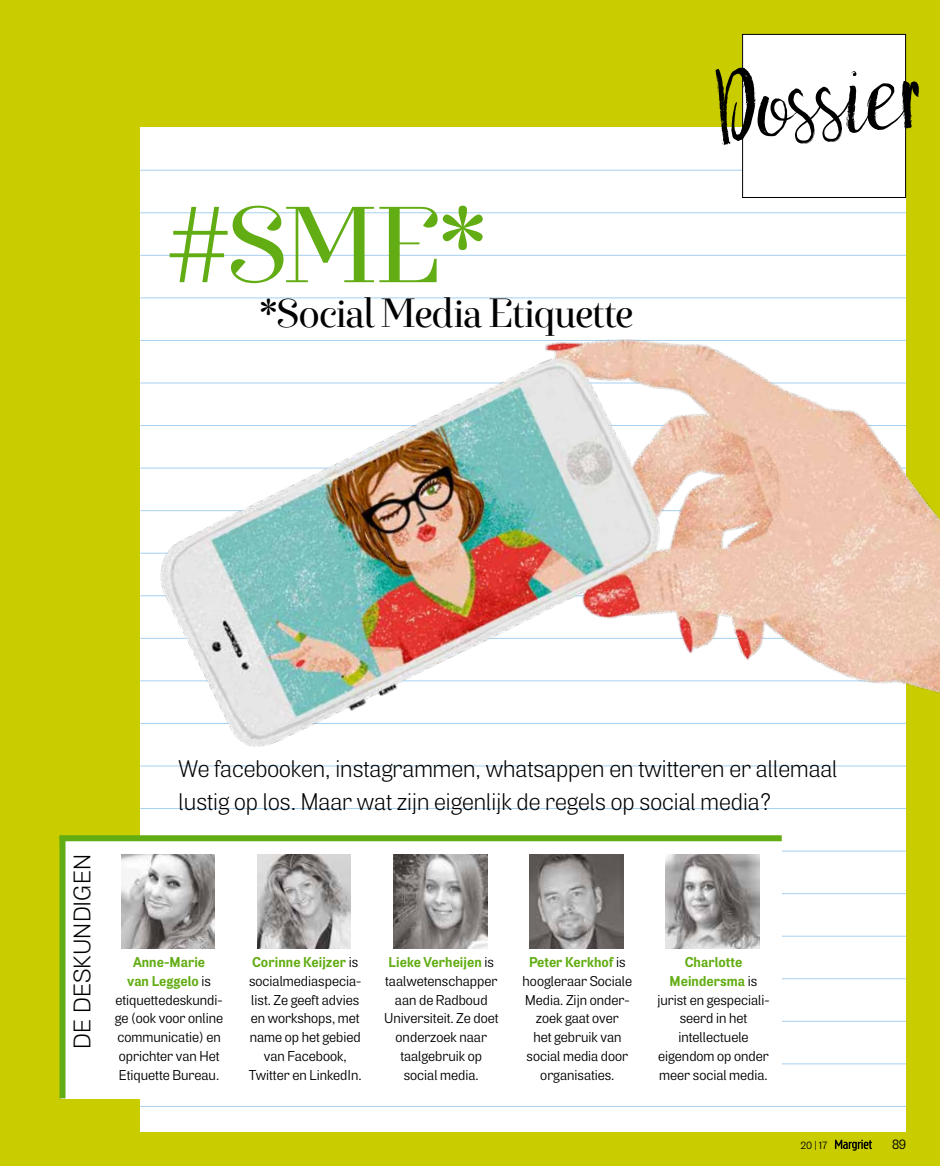
<style>
.page{position:relative;width:940px;height:1166px;background:#fff}
.page>*{position:absolute;margin:0;border:0;box-sizing:border-box;transform-origin:0 0}
.t1{font:108px "Exquise FY";color:#62ad13}
.t2{font:96px "Malina";color:#000}
.t3{font:40.5px "Exquise FY";letter-spacing:-.05em;color:#000}
.t4{font:300 24px/33px "Air";color:#000}
.t5{font:300 24px "Air";color:#000;scale:1.05 1}
.t6{font:14.25px/18.8px "Air";color:#000;text-align:center}
.t7{font:13.5px "Air";color:#000}
.t8{font:10.5px "Air";color:#000}
.s1{font-weight:700;color:#62ad13}
.s2{font-size:9.75px}
</style>
<div class="page">
<div style="left:0;top:0;width:940px;height:1165px;background:#c9cd00"></div>
<div style="left:140px;top:128px;width:766px;height:1003px;background:#fff"></div>
<hr style="left:140px;top:170px;width:766px;height:1px;background:#a6d0f0">
<hr style="left:140px;top:765px;width:766px;height:1px;background:#a6d0f0">
<hr style="left:140px;top:807px;width:766px;height:1px;background:#a6d0f0">
<hr style="left:140px;top:850px;width:766px;height:1px;background:#a6d0f0">
<hr style="left:140px;top:893px;width:766px;height:1px;background:#a6d0f0">
<hr style="left:140px;top:935px;width:766px;height:1px;background:#a6d0f0">
<hr style="left:140px;top:978px;width:766px;height:1px;background:#a6d0f0">
<hr style="left:140px;top:1020px;width:766px;height:1px;background:#a6d0f0">
<hr style="left:140px;top:1063px;width:766px;height:1px;background:#a6d0f0">
<hr style="left:140px;top:1105px;width:766px;height:1px;background:#a6d0f0">
<div style="left:62px;top:835px;width:720px;height:262px;background:#fff"></div>
<div style="left:59px;top:835px;width:6px;height:262px;background:#62ad13"></div>
<div style="left:60px;top:835px;width:722px;height:6px;background:#62ad13"></div>
<img style="left:529px;top:854px;width:94px;height:93px">
<img style="left:121px;top:854px;width:94px;height:93px">
<img style="left:665px;top:854px;width:94px;height:93px">
<img style="left:257px;top:854px;width:94px;height:93px">
<img style="left:393px;top:854px;width:94px;height:93px">
<img style="left:98px;top:211px;width:842px;height:544px">
<div style="left:742px;top:34px;width:163px;height:163px;background:#fff"></div>
<div style="left:742px;top:34px;width:164px;height:164px;border:1px solid #000"></div>
<svg style="left:835px;top:1139px;width:37px;height:11px"></svg>
<h1 class="t1" style="left:167px;top:180px;width:320px">#SME*</h1>
<h3 class="t3" style="left:260px;top:288px;width:375px">*Social Media Etiquette</h3>
<h2 class="t2" style="left:715px;top:49px;width:207px;rotate:-3deg">Dossier</h2>
<h3 class="t5" style="left:67px;top:1048px;width:186px;rotate:-90deg">DE DESKUNDIGEN</h3>
<h3 class="t4" style="left:178px;top:752px;width:660px">We facebooken, instagrammen, whatsappen en twitteren er allemaal lustig op los. Maar wat zijn eigenlijk de regels op social media?</h3>
<p class="t6" style="left:522px;top:952px;width:111px"><span class="s1">Peter Kerkhof</span> is hoogleraar Sociale<br>Media. Zijn onder&shy;zoek gaat over<br>het gebruik van social media door organisaties.</p>
<p class="t6" style="left:249px;top:952px;width:115px"><span class="s1">Corinne Keijzer</span> is socialmediaspecia&shy;list. Ze geeft advies en workshops, met name op het gebied van Facebook,<br>Twitter en LinkedIn.</p>
<p class="t6" style="left:115px;top:952px;width:110px"><span class="s1">Anne-Marie<br>van Leggelo</span> is etiquettedeskundi&shy;ge (ook voor online communicatie) en oprichter van Het<br>Etiquette Bureau.</p>
<p class="t6" style="left:657px;top:952px;width:114px"><span class="s1">Charlotte<br>Meindersma</span> is jurist en gespeciali&shy;seerd in het intellectuele eigendom op onder meer social media.</p>
<p class="t6" style="left:384px;top:952px;width:116px"><span class="s1">Lieke Verheijen</span> is taalwetenschapper aan de Radboud<br>Universiteit. Ze doet onderzoek naar taalgebruik op social media.</p>
<p class="t8" style="left:800px;top:1138px;width:28px">20 <span class="s2">|</span>17</p>
<p class="t7" style="left:892px;top:1135px;width:15px">89</p>
</div>
